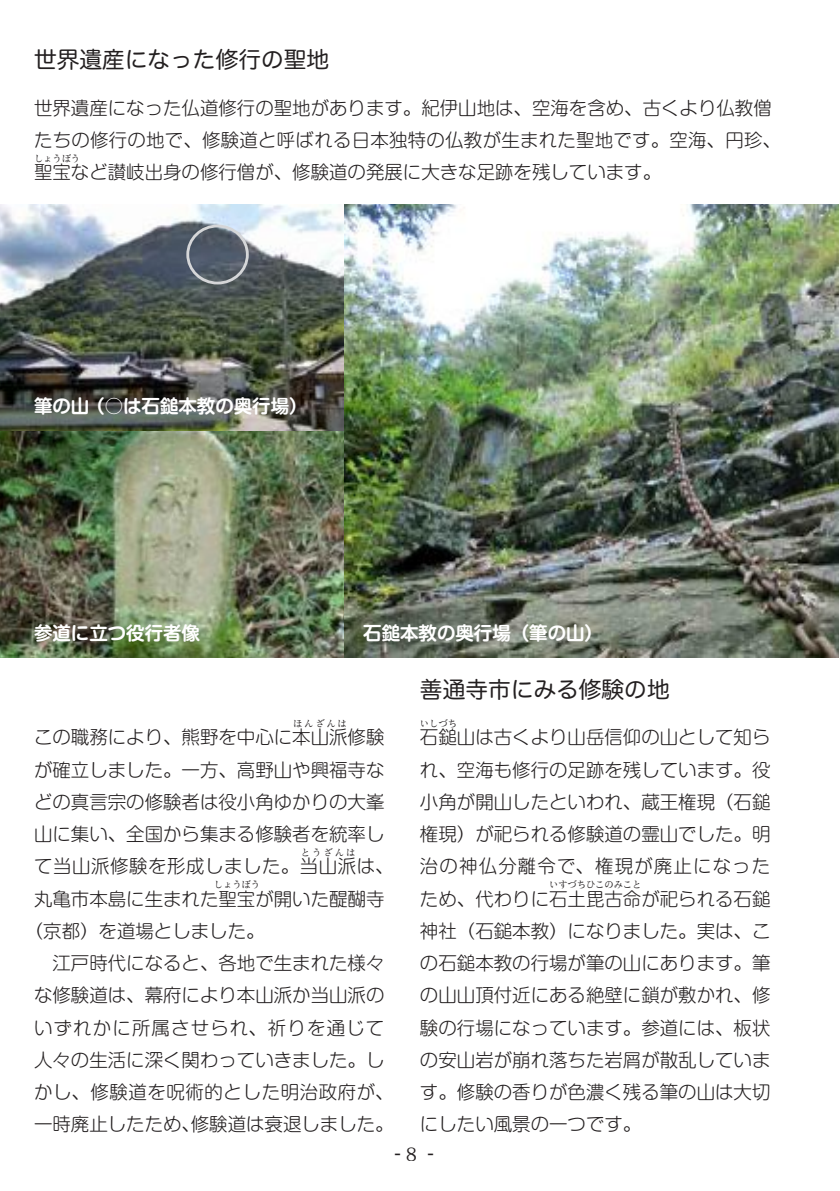
<style>
.page{position:relative;width:840px;height:1191px;background:#fff}
.page>*{position:absolute;margin:0;border:0;box-sizing:border-box;transform-origin:0 0}
.t1{font:22.6px "Hira Maru Pro W4";color:#231f20}
.t2{font:22.6px "Hira Maru Pro N W4";color:#231f20}
.t3{font:300 18.4px/32.2px "Shin M Go Pro";color:#231f20}
.t4{font:700 18.4px "Shin M Go Pro De";color:#fff}
.t5{font:500 18.4px "Koz Go Pro";color:#231f20}
.t6{font:18.4px "Koz Min Pro";color:#231f20}
.t7{font:300 9.2px "Shin M Go Pro";color:#231f20}
</style>
<div class="page">
<img style="left:0;top:204px;width:838px;height:454px">
<div style="left:186px;top:225px;width:63px;height:59px;border:3px solid #d5d6d8;border-radius:50%"></div>
<p class="t1" style="left:34px;top:40px;width:296px">世界遺産になった修行の聖地</p>
<p class="t3" style="left:34px;top:90px;width:748px">世界遺産になった仏道修行の聖地があります。紀伊山地は、空海を含め、古くより仏教僧たちの修行の地で、修験道と呼ばれる日本独特の仏教が生まれた聖地です。空海、円珍、聖宝など讃岐出身の修行僧が、修験道の発展に大きな足跡を残しています。</p>
<p class="t7" style="left:34px;top:151px;width:48px">しょうぼう</p>
<p class="t4" style="left:34px;top:391px;width:275px">筆の山 （○は石鎚本教の奥行場）</p>
<p class="t4" style="left:34px;top:618px;width:167px">参道に立つ役行者像</p>
<p class="t4" style="left:363px;top:618px;width:241px">石鎚本教の奥行場（筆の山）</p>
<p class="t7" style="left:293px;top:716px;width:55px">ほんざんは</p>
<p class="t3" style="left:34px;top:751px;width:361px">が確立しました。一方、高野山や興福寺などの真言宗の修験者は役小角ゆかりの大峯山に集い、全国から集まる修験者を統率して当山派修験を形成しました。当山派は、</p>
<p class="t3" style="left:34px;top:719px;width:352px">この職務により、熊野を中心に本山派修験</p>
<p class="t7" style="left:300px;top:845px;width:56px">とうざんは</p>
<p class="t3" style="left:34px;top:880px;width:352px">丸亀市本島に生まれた聖宝が開いた醍醐寺</p>
<p class="t7" style="left:214px;top:877px;width:48px">しょうぼう</p>
<p class="t3" style="left:34px;top:912px;width:361px;text-indent:-9px">（京都）を道場としました。<br>　江戸時代になると、各地で生まれた様々な修験道は、幕府により本山派か当山派のいずれかに所属させられ、祈りを通じて人々の生活に深く関わっていきました。しかし、修験道を呪術的とした明治政府が、一時廃止したため、修験道は衰退しました。</p>
<p class="t2" style="left:420px;top:669px;width:251px">善通寺市にみる修験の地</p>
<p class="t3" style="left:420px;top:719px;width:352px">石鎚山は古くより山岳信仰の山として知ら</p>
<p class="t7" style="left:420px;top:716px;width:38px">いしづち</p>
<p class="t3" style="left:420px;top:751px;width:352px;text-align:justify">れ、空海も修行の足跡を残しています。役小角が開山したといわれ、蔵王権現（石鎚権現）が祀られる修験道の霊山でした。明治の神仏分離令で、権現が廃止になったため、代わりに石土毘古命が祀られる石鎚</p>
<p class="t7" style="left:549px;top:877px;width:94px">いすづちひこのみこと</p>
<p class="t3" style="left:420px;top:912px;width:352px;text-align:justify">神社（石鎚本教）になりました。実は、この石鎚本教の行場が筆の山にあります。筆の山山頂付近にある絶壁に鎖が敷かれ、修験の行場になっています。参道には、板状の安山岩が崩れ落ちた岩屑が散乱しています。修験の香りが色濃く残る筆の山は大切にしたい風景の一つです。</p>
<p class="t6" style="left:405px;top:1140px;width:13px">8</p>
<p class="t5" style="left:394px;top:1141px;width:41px">- 　 -</p>
</div>
